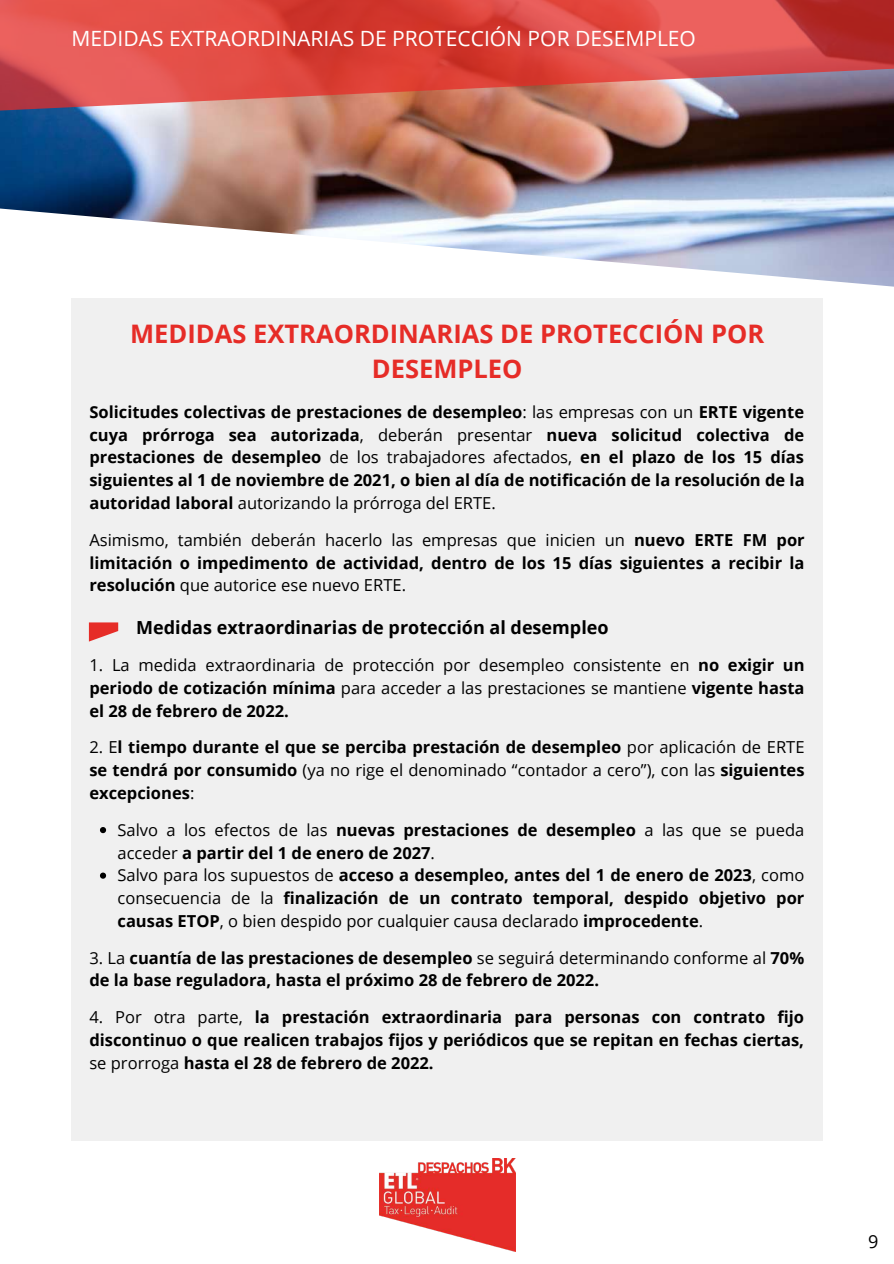
<style>
.page{position:relative;width:894px;height:1264px;background:#fff}
.page>*{position:absolute;margin:0;border:0;box-sizing:border-box;transform-origin:0 0}
.t1{font:700 25.5px/35px "Open Sans";color:#e62c27;text-align:center}
.t2{font:21px "Open Sans";color:#fffffe}
.t3{font:700 18px "Open Sans";color:#000}
.t4{font:18px "Open Sans";color:#000}
.t5{font:700 16.5px/22.8px "Open Sans";color:#000;text-align:justify}
.t6{font:16.5px/22.8px "Open Sans";color:#000;text-align:justify}
.s1{font-weight:400}
.s2{font-weight:700}
</style>
<div class="page">
<img style="left:380px;top:1158px;width:135px;height:93px">
<img style="left:0;top:111px;width:893px;height:176px">
<div style="left:72px;top:298px;width:751px;height:842px;background:#f0f0f0"></div>
<svg style="left:0;top:0;width:893px;height:111px;background:#d2544f"></svg>
<svg style="left:100px;top:827px;width:6px;height:6px"></svg>
<svg style="left:100px;top:872px;width:6px;height:6px"></svg>
<svg style="left:89px;top:622px;width:29px;height:19px"></svg>
<p class="t2" style="left:72px;top:23px;width:625px">MEDIDAS EXTRAORDINARIAS DE PROTECCIÓN POR DESEMPLEO</p>
<h1 class="t1" style="left:130px;top:316px;width:635px">MEDIDAS EXTRAORDINARIAS DE PROTECCIÓN POR<br>DESEMPLEO</h1>
<p class="t5" style="left:89px;top:400px;width:716px">Solicitudes colectivas de prestaciones de desempleo<span class="s1">: las empresas con un</span> ERTE vigente cuya prórroga sea autorizada<span class="s1">, deberán presentar</span> nueva solicitud colectiva de prestaciones de desempleo <span class="s1">de los trabajadores afectados,</span> en el plazo de los 15 días siguientes al 1 de noviembre de 2021, o bien al día de notificación de la resolución de la autoridad laboral <span class="s1">autorizando la prórroga del ERTE.</span></p>
<p class="t5" style="left:89px;top:528px;width:716px"><span class="s1">Asimismo, también deberán hacerlo las empresas que inicien un</span> nuevo ERTE FM por limitación o impedimento de actividad, dentro de los 15 días siguientes a recibir la resolución <span class="s1">que autorice ese nuevo ERTE.</span></p>
<p class="t3" style="left:136px;top:615px;width:474px">Medidas extraordinarias de protección al desempleo</p>
<p class="t6" style="left:89px;top:653px;width:716px">1. La medida extraordinaria de protección por desempleo consistente en <span class="s2">no exigir un periodo de cotización mínima</span> para acceder a las prestaciones se mantiene <span class="s2">vigente hasta el 28 de febrero de 2022.</span></p>
<p class="t5" style="left:89px;top:735px;width:716px"><span class="s1">2. E</span>l tiempo durante el que se perciba prestación de desempleo <span class="s1">por aplicación de ERTE </span>se tendrá por consumido <span class="s1">(ya no rige el denominado “contador a cero”), con las</span> siguientes excepciones<span class="s1">:</span></p>
<p class="t5" style="left:117px;top:818px;width:688px;text-align:left"><span class="s1">Salvo a los efectos de las</span> nuevas prestaciones de desempleo <span class="s1">a las que se pueda acceder</span> a partir del 1 de enero de 2027<span class="s1">.<br>Salvo para los supuestos de</span> acceso a desempleo, antes del 1 de enero de 2023<span class="s1">, como consecuencia de la</span> finalización de un contrato temporal, despido objetivo por causas ETOP<span class="s1">, o bien despido por cualquier causa declarado</span> improcedente<span class="s1">.</span></p>
<p class="t5" style="left:89px;top:945px;width:716px"><span class="s1">3. La</span> cuantía de las prestaciones de desempleo <span class="s1">se seguirá determinando conforme al</span> 70% de la base reguladora, hasta el próximo 28 de febrero de 2022.</p>
<p class="t5" style="left:89px;top:1005px;width:716px"><span class="s1">4. Por otra parte,</span> la prestación extraordinaria para personas con contrato fijo discontinuo o que realicen trabajos fijos y periódicos que se repitan en fechas ciertas, <span class="s1">se prorroga</span> hasta el 28 de febrero de 2022.</p>
<p class="t4" style="left:868px;top:1228px;width:12px">9</p>
</div>
